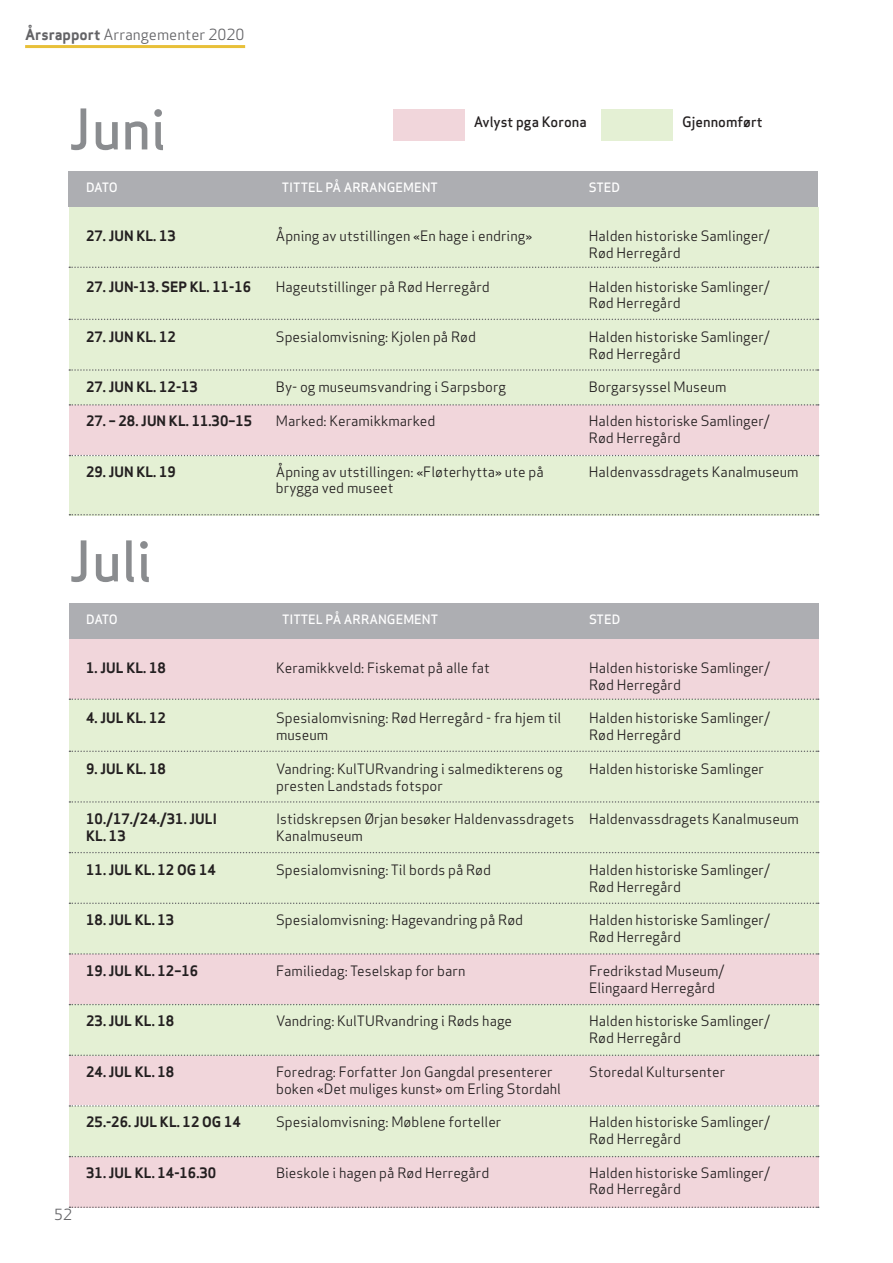
<style>
.page{position:relative;width:893px;height:1263px;background:#fff}
.page>*{position:absolute;margin:0;border:0;box-sizing:border-box;transform-origin:0 0}
.t1{font:500 54.6px "Apex Sans";color:#8a8c8f}
.t2{font:15px "Apex Sans";color:#636366}
.t3{font:13.95px/16.8px "Apex Sans";color:#231f20}
.t4{font:700 13.95px/16.8px "Apex Sans";color:#231f20}
.t5{font:500 13.95px "Apex Sans";color:#231f20}
.t6{font:500 12.6px "Apex Sans";color:#fff}
.s1{font-weight:700}
</style>
<div class="page">
<div style="left:69px;top:207px;width:749px;height:197px;background:#e4f0d4"></div>
<div style="left:69px;top:455px;width:749px;height:60px;background:#e4f0d4"></div>
<div style="left:69px;top:406px;width:749px;height:49px;background:#f1d6db"></div>
<svg style="left:69px;top:267px;width:750px;height:1px"></svg>
<svg style="left:69px;top:319px;width:750px;height:1px"></svg>
<svg style="left:69px;top:369px;width:750px;height:2px"></svg>
<svg style="left:69px;top:404px;width:750px;height:2px"></svg>
<svg style="left:69px;top:455px;width:750px;height:1px"></svg>
<svg style="left:69px;top:514px;width:750px;height:1px"></svg>
<div style="left:69px;top:172px;width:749px;height:35px;background:#adaeb2"></div>
<div style="left:393px;top:109px;width:71px;height:32px;background:#f1d6db"></div>
<div style="left:601px;top:109px;width:72px;height:32px;background:#e4f0d4"></div>
<div style="left:69px;top:639px;width:749px;height:60px;background:#f1d6db"></div>
<div style="left:69px;top:955px;width:749px;height:49px;background:#f1d6db"></div>
<div style="left:69px;top:1054px;width:749px;height:51px;background:#f1d6db"></div>
<div style="left:69px;top:1156px;width:749px;height:51px;background:#f1d6db"></div>
<div style="left:69px;top:1106px;width:749px;height:50px;background:#e4f0d4"></div>
<div style="left:69px;top:1004px;width:749px;height:52px;background:#e4f0d4"></div>
<div style="left:69px;top:700px;width:749px;height:254px;background:#e4f0d4"></div>
<svg style="left:69px;top:698px;width:750px;height:2px"></svg>
<svg style="left:69px;top:750px;width:750px;height:2px"></svg>
<svg style="left:69px;top:801px;width:750px;height:2px"></svg>
<svg style="left:69px;top:852px;width:750px;height:1px"></svg>
<svg style="left:69px;top:902px;width:750px;height:2px"></svg>
<svg style="left:69px;top:953px;width:750px;height:2px"></svg>
<svg style="left:69px;top:1004px;width:750px;height:1px"></svg>
<svg style="left:69px;top:1054px;width:750px;height:2px"></svg>
<svg style="left:69px;top:1105px;width:750px;height:2px"></svg>
<svg style="left:69px;top:1156px;width:750px;height:1px"></svg>
<svg style="left:69px;top:1206px;width:750px;height:2px"></svg>
<div style="left:69px;top:604px;width:749px;height:35px;background:#adaeb2"></div>
<hr style="left:25px;top:45px;width:220px;height:3px;background:#e8c039">
<p class="t2" style="left:25px;top:22px;width:221px"><span class="s1">Årsrapport</span> Arrangementer 2020</p>
<p class="t1" style="left:69px;top:81px;width:99px">Juni</p>
<p class="t5" style="left:474px;top:109px;width:114px">Avlyst pga Korona</p>
<p class="t5" style="left:682px;top:109px;width:82px">Gjennomført</p>
<p class="t6" style="left:86px;top:177px;width:33px">DATO</p>
<p class="t6" style="left:282px;top:177px;width:158px">TITTEL PÅ ARRANGEMENT</p>
<p class="t6" style="left:589px;top:177px;width:33px">STED</p>
<p class="t4" style="left:86px;top:227px;width:92px">27. JUN KL. 13</p>
<p class="t4" style="left:86px;top:278px;width:167px">27. JUN-13. SEP KL. 11-16</p>
<p class="t4" style="left:86px;top:328px;width:92px">27. JUN KL. 12</p>
<p class="t4" style="left:86px;top:379px;width:114px">27. JUN KL. 12-13</p>
<p class="t4" style="left:86px;top:412px;width:168px">27. – 28. JUN KL. 11.30–15</p>
<p class="t4" style="left:86px;top:463px;width:92px">29. JUN KL. 19</p>
<p class="t1" style="left:69px;top:513px;width:84px">Juli</p>
<p class="t3" style="left:276px;top:226px;width:258px">Åpning av utstillingen «En hage i endring»</p>
<p class="t3" style="left:276px;top:277px;width:215px">Hageutstillinger på Rød Herregård</p>
<p class="t3" style="left:276px;top:327px;width:202px">Spesialomvisning: Kjolen på Rød</p>
<p class="t3" style="left:276px;top:378px;width:232px">By- og museumsvandring i Sarpsborg</p>
<p class="t3" style="left:276px;top:411px;width:161px">Marked: Keramikkmarked</p>
<p class="t3" style="left:276px;top:462px;width:269px">Åpning av utstillingen: «Fløterhytta» ute på brygga ved museet</p>
<p class="t3" style="left:589px;top:226px;width:182px">Halden historiske Samlinger/<br>Rød Herregård</p>
<p class="t3" style="left:589px;top:277px;width:182px">Halden historiske Samlinger/<br>Rød Herregård</p>
<p class="t3" style="left:589px;top:327px;width:182px">Halden historiske Samlinger/<br>Rød Herregård</p>
<p class="t3" style="left:589px;top:378px;width:139px">Borgarsyssel Museum</p>
<p class="t3" style="left:589px;top:411px;width:182px">Halden historiske Samlinger/<br>Rød Herregård</p>
<p class="t3" style="left:589px;top:462px;width:211px">Haldenvassdragets Kanalmuseum</p>
<p class="t6" style="left:86px;top:608px;width:33px">DATO</p>
<p class="t6" style="left:282px;top:608px;width:158px">TITTEL PÅ ARRANGEMENT</p>
<p class="t6" style="left:589px;top:608px;width:33px">STED</p>
<p class="t2" style="left:54px;top:1202px;width:19px">52</p>
<p class="t4" style="left:86px;top:659px;width:81px">1. JUL KL. 18</p>
<p class="t4" style="left:86px;top:710px;width:81px">4. JUL KL. 12</p>
<p class="t4" style="left:86px;top:760px;width:81px">9. JUL KL. 18</p>
<p class="t4" style="left:86px;top:811px;width:132px">10./17./24./31. JULI<br>KL. 13</p>
<p class="t4" style="left:86px;top:861px;width:131px">11. JUL KL. 12 OG 14</p>
<p class="t4" style="left:86px;top:912px;width:90px">18. JUL KL. 13</p>
<p class="t4" style="left:86px;top:962px;width:114px">19. JUL KL. 12–16</p>
<p class="t4" style="left:86px;top:1012px;width:90px">23. JUL KL. 18</p>
<p class="t4" style="left:86px;top:1063px;width:90px">24. JUL KL. 18</p>
<p class="t4" style="left:86px;top:1113px;width:156px">25.-26. JUL KL. 12 OG 14</p>
<p class="t4" style="left:86px;top:1164px;width:132px">31. JUL KL. 14-16.30</p>
<p class="t3" style="left:276px;top:658px;width:215px">Keramikkveld: Fiskemat på alle fat</p>
<p class="t3" style="left:276px;top:709px;width:287px">Spesialomvisning: Rød Herregård - fra hjem til museum</p>
<p class="t3" style="left:276px;top:759px;width:288px">Vandring: KulTURvandring i salmedikterens og presten Landstads fotspor</p>
<p class="t3" style="left:276px;top:809px;width:300px">Istidskrepsen Ørjan besøker Haldenvassdragets<br>Kanalmuseum</p>
<p class="t3" style="left:276px;top:860px;width:216px">Spesialomvisning: Til bords på Rød</p>
<p class="t3" style="left:276px;top:910px;width:249px">Spesialomvisning: Hagevandring på Rød</p>
<p class="t3" style="left:276px;top:961px;width:191px">Familiedag: Teselskap for barn</p>
<p class="t3" style="left:276px;top:1011px;width:238px">Vandring: KulTURvandring i Røds hage</p>
<p class="t3" style="left:276px;top:1062px;width:286px">Foredrag: Forfatter Jon Gangdal presenterer boken «Det muliges kunst» om Erling Stordahl</p>
<p class="t3" style="left:276px;top:1112px;width:227px">Spesialomvisning: Møblene forteller</p>
<p class="t3" style="left:276px;top:1163px;width:215px">Bieskole i hagen på Rød Herregård</p>
<p class="t3" style="left:589px;top:658px;width:182px">Halden historiske Samlinger/<br>Rød Herregård</p>
<p class="t3" style="left:589px;top:709px;width:182px">Halden historiske Samlinger/<br>Rød Herregård</p>
<p class="t3" style="left:589px;top:759px;width:177px">Halden historiske Samlinger</p>
<p class="t3" style="left:589px;top:809px;width:211px">Haldenvassdragets Kanalmuseum</p>
<p class="t3" style="left:589px;top:860px;width:182px">Halden historiske Samlinger/<br>Rød Herregård</p>
<p class="t3" style="left:589px;top:910px;width:182px">Halden historiske Samlinger/<br>Rød Herregård</p>
<p class="t3" style="left:589px;top:961px;width:137px">Fredrikstad Museum/<br>Elingaard Herregård</p>
<p class="t3" style="left:589px;top:1011px;width:182px">Halden historiske Samlinger/<br>Rød Herregård</p>
<p class="t3" style="left:589px;top:1062px;width:138px">Storedal Kultursenter</p>
<p class="t3" style="left:589px;top:1112px;width:182px">Halden historiske Samlinger/<br>Rød Herregård</p>
<p class="t3" style="left:589px;top:1163px;width:182px">Halden historiske Samlinger/<br>Rød Herregård</p>
</div>
